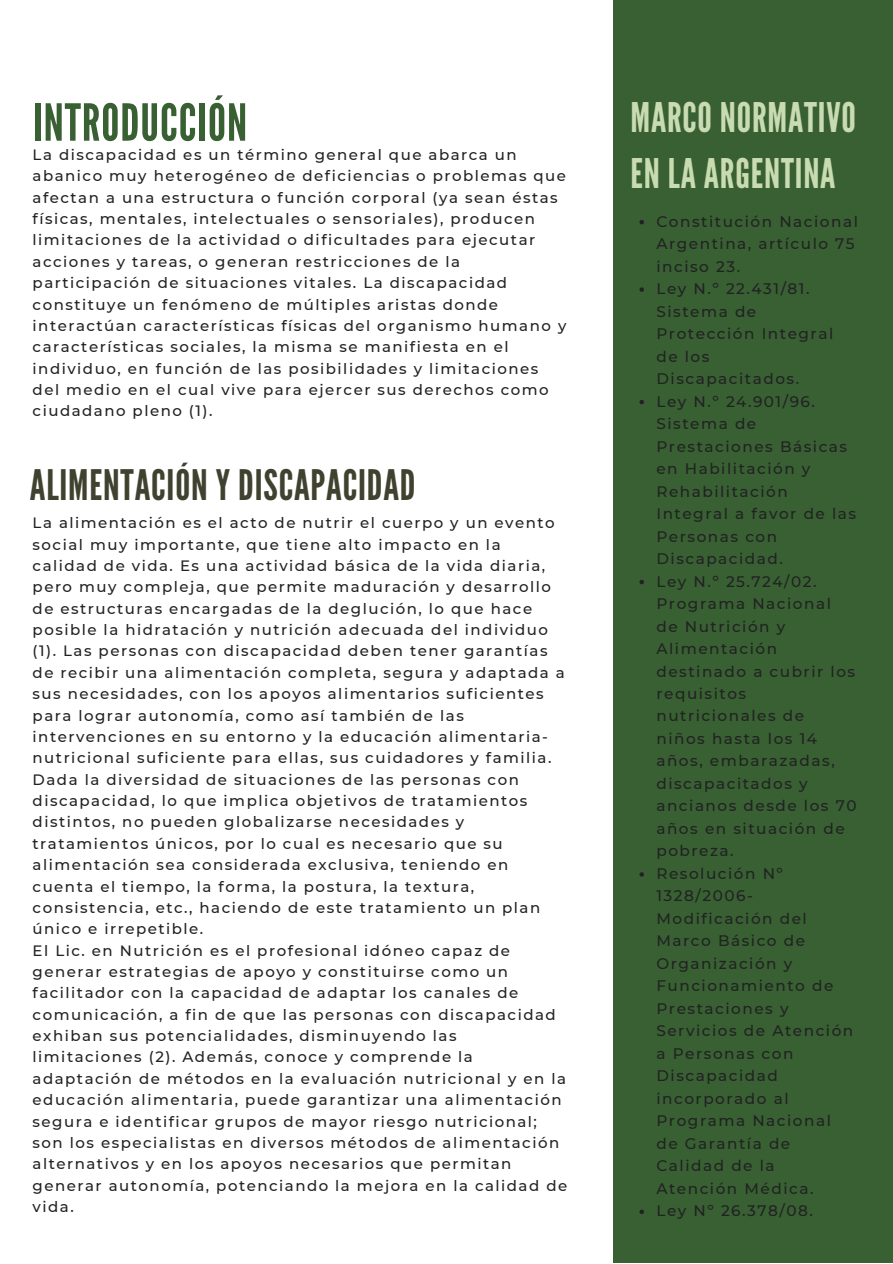
<style>
.page{position:relative;width:893px;height:1264px;background:#fff}
.page>*{position:absolute;margin:0;border:0;box-sizing:border-box;transform-origin:0 0}
.t1{font:51px "League Gothic";letter-spacing:.02em;color:#386033}
.t2{font:42px "League Gothic";letter-spacing:.02em;color:#40422f}
.t3{font:40.8px/56.2px "League Gothic";letter-spacing:.02em;color:#c9dbb0}
.t4{font:500 15.3px/22.5px "Montserrat";letter-spacing:.1em;color:#222}
.t5{font:500 15px/21.3px "Montserrat";letter-spacing:.1em;color:#222}
</style>
<div class="page">
<div style="left:613px;top:0;width:279px;height:1262px;background:#386033"></div>
<svg style="left:639px;top:220px;width:5px;height:4px"></svg>
<svg style="left:639px;top:287px;width:5px;height:5px"></svg>
<svg style="left:639px;top:400px;width:5px;height:4px"></svg>
<svg style="left:639px;top:579px;width:5px;height:5px"></svg>
<svg style="left:639px;top:872px;width:5px;height:4px"></svg>
<svg style="left:639px;top:1209px;width:5px;height:4px"></svg>
<h1 class="t1" style="left:33px;top:93px;width:216px">INTRODUCCIÓN</h1>
<h3 class="t3" style="left:630px;top:90px;width:227px">MARCO NORMATIVO<br>EN LA ARGENTINA</h3>
<p class="t4" style="left:656px;top:210px;width:203px">Constitución Nacional<br>Argentina, artículo 75 inciso 23.<br>Ley N.º 22.431/81.<br>Sistema de<br>Protección Integral de los<br>Discapacitados.<br>Ley N.º 24.901/96.<br>Sistema de<br>Prestaciones Básicas en Habilitación y<br>Rehabilitación<br>Integral a favor de las<br>Personas con<br>Discapacidad.<br>Ley N.º 25.724/02.<br>Programa Nacional<br>de Nutrición y<br>Alimentación destinado a cubrir los requisitos nutricionales de<br>niños hasta los 14 años, embarazadas, discapacitados y ancianos desde los 70 años en situación de pobreza.<br>Resolución Nº<br>1328/2006-<br>Modificación del<br>Marco Básico de<br>Organización y<br>Funcionamiento de<br>Prestaciones y<br>Servicios de Atención a Personas con<br>Discapacidad incorporado al<br>Programa Nacional<br>de Garantía de<br>Calidad de la<br>Atención Médica.<br>Ley Nº 26.378/08.</p>
<p class="t5" style="left:33px;top:144px;width:535px">La discapacidad es un término general que abarca un abanico muy heterogéneo de deficiencias o problemas que afectan a una estructura o función corporal (ya sean éstas físicas, mentales, intelectuales o sensoriales), producen limitaciones de la actividad o dificultades para ejecutar acciones y tareas, o generan restricciones de la participación de situaciones vitales. La discapacidad constituye un fenómeno de múltiples aristas donde interactúan características físicas del organismo humano y características sociales, la misma se manifiesta en el individuo, en función de las posibilidades y limitaciones del medio en el cual vive para ejercer sus derechos como ciudadano pleno (1).</p>
<h2 class="t2" style="left:30px;top:461px;width:387px">ALIMENTACIÓN Y DISCAPACIDAD</h2>
<p class="t5" style="left:33px;top:512px;width:536px">La alimentación es el acto de nutrir el cuerpo y un evento social muy importante, que tiene alto impacto en la calidad de vida. Es una actividad básica de la vida diaria, pero muy compleja, que permite maduración y desarrollo de estructuras encargadas de la deglución, lo que hace posible la hidratación y nutrición adecuada del individuo (1). Las personas con discapacidad deben tener garantías de recibir una alimentación completa, segura y adaptada a sus necesidades, con los apoyos alimentarios suficientes para lograr autonomía, como así también de las intervenciones en su entorno y la educación alimentaria&shy;nutricional suficiente para ellas, sus cuidadores y familia.<br>Dada la diversidad de situaciones de las personas con discapacidad, lo que implica objetivos de tratamientos distintos, no pueden globalizarse necesidades y tratamientos únicos, por lo cual es necesario que su alimentación sea considerada exclusiva, teniendo en cuenta el tiempo, la forma, la postura, la textura, consistencia, etc., haciendo de este tratamiento un plan único e irrepetible.<br>El Lic. en Nutrición es el profesional idóneo capaz de generar estrategias de apoyo y constituirse como un facilitador con la capacidad de adaptar los canales de comunicación, a fin de que las personas con discapacidad exhiban sus potencialidades, disminuyendo las limitaciones (2). Además, conoce y comprende la adaptación de métodos en la evaluación nutricional y en la educación alimentaria, puede garantizar una alimentación segura e identificar grupos de mayor riesgo nutricional; son los especialistas en diversos métodos de alimentación alternativos y en los apoyos necesarios que permitan generar autonomía, potenciando la mejora en la calidad de vida.</p>
</div>
